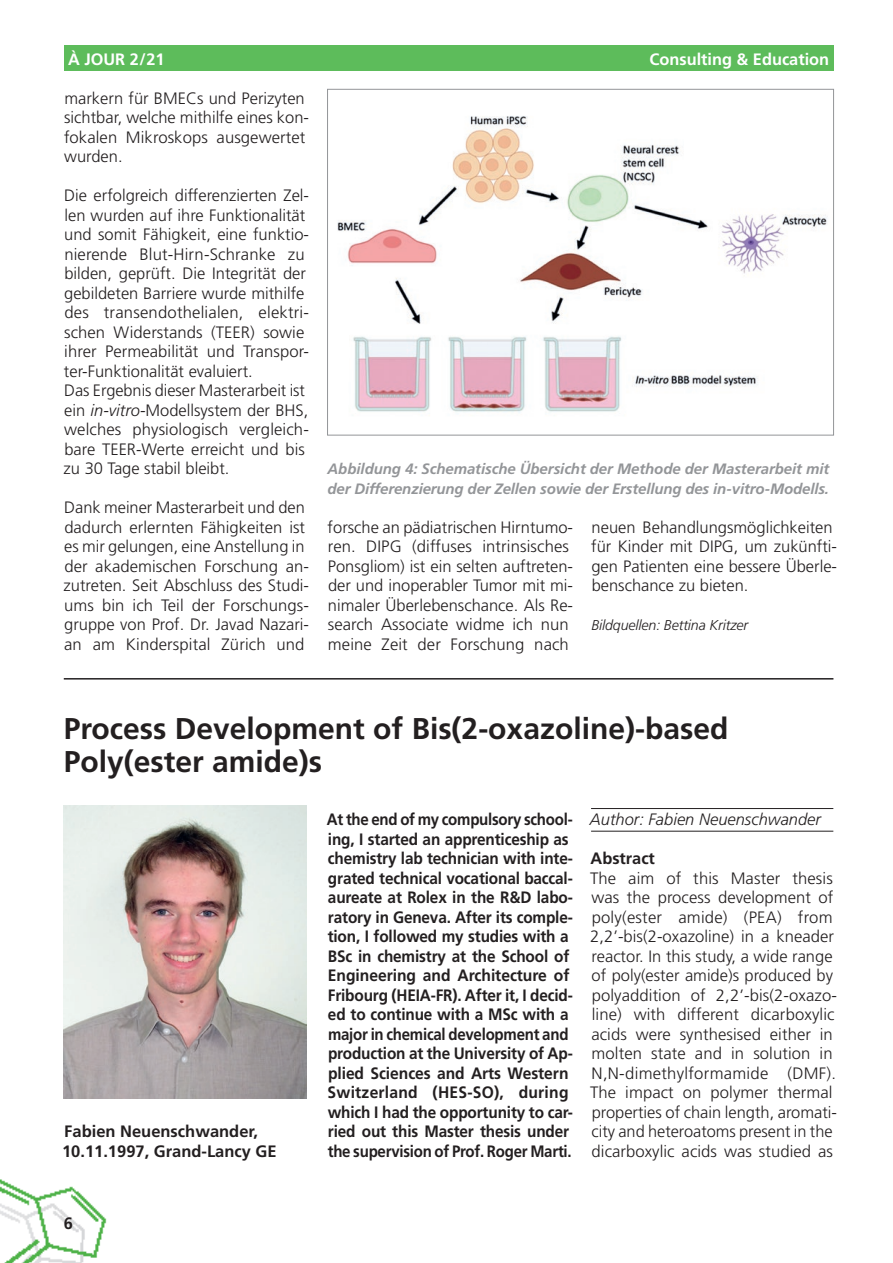
<style>
.page{position:relative;width:893px;height:1263px;background:#fff}
.page>*{position:absolute;margin:0;border:0;box-sizing:border-box;transform-origin:0 0}
.Titel{font:700 30px/33px "Frutiger LT Std";color:#231f20}
.Grundschrift_Normal{font:300 16.5px/19.5px "Frutiger LT Std";color:#231f20}
.Grundschrift_Fett{font:700 16.5px/19.5px "Frutiger LT Std";letter-spacing:-.01em;color:#231f20;scale:.91 1}
.Grundschrift_Fett-2{font:700 16.5px/19.5px "Frutiger LT Std";letter-spacing:-.01em;color:#231f20}
.t1{font:700 16.5px "Frutiger LT Std";color:#fff}
.Autor{font:italic 300 16.5px "Frutiger LT Std";color:#231f20}
.Grundschrift_Normal-2{font:700 16.5px "Frutiger LT Std";color:#231f20}
.Bildlegende{font:italic 700 15px/19.5px "Frutiger LT Std";letter-spacing:-.01em;color:#939598}
.Grundschrift_Normal-3{font:italic 300 14.25px "Frutiger LT Std";letter-spacing:-.01em;color:#231f20}
.s1{font-style:italic}
</style>
<div class="page">
<img style="left:0;top:1179px;width:107px;height:84px">
<div style="left:64px;top:45px;width:769px;height:26px;background:#5dbc5b"></div>
<hr style="left:591px;top:831px;width:242px;height:1px;background:#231f20">
<hr style="left:591px;top:808px;width:242px;height:1px;background:#231f20">
<hr style="left:64px;top:678px;width:769px;height:1px;background:#231f20">
<img style="left:337px;top:116px;width:490px;height:297px">
<img style="left:64px;top:806px;width:242px;height:292px">
<p class="t1" style="left:68px;top:49px;width:98px">À JOUR 2/21</p>
<p class="t1" style="left:649px;top:49px;width:181px">Consulting &amp; Education</p>
<p class="Grundschrift_Normal" style="left:64px;top:88px;width:247px">markern für BMECs und Perizyten sichtbar, welche mithilfe eines kon&shy;fokalen Mikroskops ausgewertet wurden.</p>
<p class="Grundschrift_Normal" style="left:64px;top:186px;width:247px">Die erfolgreich differenzierten Zel&shy;len wurden auf ihre Funktionalität und somit Fähigkeit, eine funktio&shy;nierende Blut-Hirn-Schranke zu bilden, geprüft. Die Integrität der gebildeten Barriere wurde mithilfe des transendothelialen, elektri&shy;schen Widerstands (TEER) sowie ihrer Permeabilität und Transpor&shy;ter-Funktionalität evaluiert.</p>
<p class="Grundschrift_Normal" style="left:64px;top:381px;width:247px">Das Ergebnis dieser Masterarbeit ist ein <span class="s1">in-vitro-</span>Modellsystem der BHS, welches physiologisch vergleich&shy;bare TEER-Werte erreicht und bis zu 30 Tage stabil bleibt.</p>
<p class="Grundschrift_Normal" style="left:64px;top:498px;width:247px">Dank meiner Masterarbeit und den dadurch erlernten Fähigkeiten ist es mir gelungen, eine Anstellung in der akademischen Forschung an&shy;zutreten. Seit Abschluss des Studi&shy;ums bin ich Teil der Forschungs&shy;gruppe von Prof. Dr. Javad Nazari&shy;an am Kinderspital Zürich und</p>
<p class="Bildlegende" style="left:328px;top:459px;width:503px">Abbildung 4: Schematische Übersicht der Methode der Masterarbeit mit der Differenzierung der Zellen sowie der Erstellung des in-vitro-Modells.</p>
<p class="Grundschrift_Normal" style="left:328px;top:517px;width:247px">forsche an pädiatrischen Hirntumo&shy;ren. DIPG (diffuses intrinsisches Ponsgliom) ist ein selten auftreten&shy;der und inoperabler Tumor mit mi&shy;nimaler Überlebenschance. Als Re&shy;search Associate widme ich nun meine Zeit der Forschung nach</p>
<p class="Grundschrift_Normal" style="left:591px;top:517px;width:247px">neuen Behandlungsmöglichkeiten für Kinder mit DIPG, um zukünfti&shy;gen Patienten eine bessere Überle&shy;benschance zu bieten.</p>
<p class="Grundschrift_Normal-3" style="left:591px;top:617px;width:158px">Bildquellen: Bettina Kritzer</p>
<p class="Titel" style="left:64px;top:712px;width:666px">Process Development of Bis(2-oxazoline)-based<br>Poly(ester amide)s</p>
<p class="Grundschrift_Fett-2" style="left:62px;top:1122px;width:216px">Fabien Neuenschwander,<br>10.11.1997, Grand-Lancy GE</p>
<p class="Grundschrift_Fett-2" style="left:64px;top:1213px;width:11px">6</p>
<p class="Grundschrift_Fett" style="left:327px;top:810px;width:272px">At the end of my compulsory school&shy;ing, I started an apprenticeship as chemistry lab technician with inte&shy;grated technical vocational baccal&shy;aureate at Rolex in the R&amp;D labo&shy;ratory in Geneva. After its comple&shy;tion, I followed my studies with a BSc in chemistry at the School of Engineering and Architecture of Fribourg (HEIA-FR). After it, I decid&shy;ed to continue with a MSc with a major in chemical development and production at the University of Ap&shy;plied Sciences and Arts Western Switzerland (HES-SO), during which I had the opportunity to car&shy;ried out this Master thesis under the supervision of Prof. Roger Marti.</p>
<p class="Autor" style="left:590px;top:810px;width:233px">Author: Fabien Neuenschwander</p>
<p class="Grundschrift_Normal-2" style="left:591px;top:849px;width:66px">Abstract</p>
<p class="Grundschrift_Normal" style="left:590px;top:868px;width:249px">The aim of this Master thesis was the process development of poly(ester amide) (PEA) from 2,2’-bis(2-oxazoline) in a kneader reactor. In this study, a wide range of poly(ester amide)s produced by polyaddition of 2,2’-bis(2-oxazo&shy;line) with different dicarboxylic acids were synthesised either in molten state and in solution in N,N-dimethylformamide (DMF).<br>The impact on polymer thermal properties of chain length, aromati&shy;city and heteroatoms present in the dicarboxylic acids was studied as</p>
</div>
